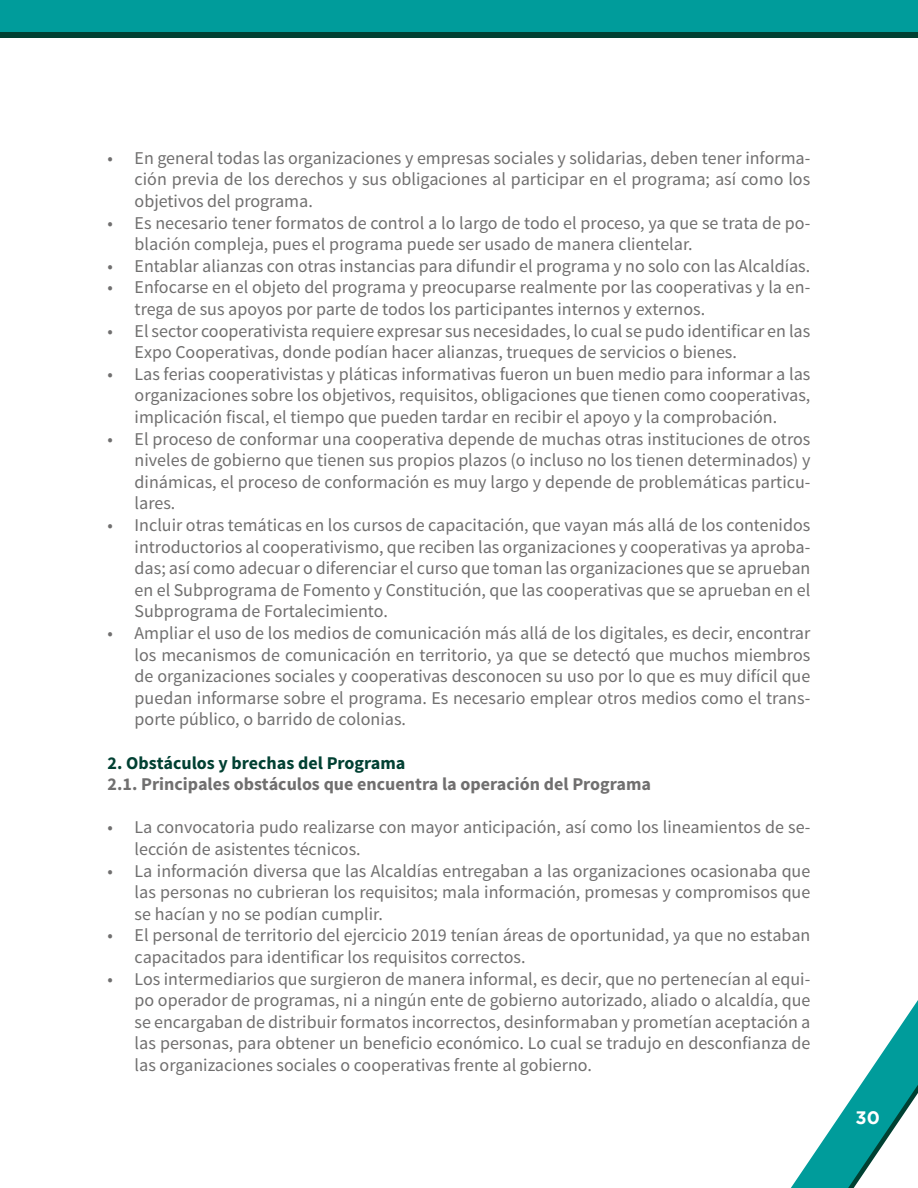
<style>
.page{position:relative;width:918px;height:1188px;background:#fff}
.page>*{position:absolute;margin:0;border:0;box-sizing:border-box;transform-origin:0 0}
.t1{font:18px/21.6px "Source Sans Pro";color:#706f6f;text-align:justify}
.t2{font:700 18px "Source Sans Pro";color:#706f6f}
.t3{font:700 18px "Source Sans Pro";color:#004032}
.t4{font:700 18px "Gotham";color:#fff}
</style>
<div class="page">
<svg style="left:791px;top:1000px;width:127px;height:188px"></svg>
<div style="left:0;top:0;width:918px;height:35px;background:#009c9b"></div>
<div style="left:0;top:32px;width:918px;height:5px;background:#004032"></div>
<p class="t1" style="left:135px;top:147px;width:677px;text-indent:-27px">• En general todas las organizaciones y empresas sociales y solidarias, deben tener informa&shy;ción previa de los derechos y sus obligaciones al participar en el programa; así como los objetivos del programa.</p>
<p class="t1" style="left:135px;top:212px;width:677px;text-indent:-27px">• Es necesario tener formatos de control a lo largo de todo el proceso, ya que se trata de po&shy;blación compleja, pues el programa puede ser usado de manera clientelar.</p>
<p class="t1" style="left:108px;top:255px;width:704px">• Entablar alianzas con otras instancias para difundir el programa y no solo con las Alcaldías.</p>
<p class="t1" style="left:135px;top:277px;width:677px;text-indent:-27px">• Enfocarse en el objeto del programa y preocuparse realmente por las cooperativas y la en&shy;trega de sus apoyos por parte de todos los participantes internos y externos.</p>
<p class="t1" style="left:135px;top:320px;width:677px;text-indent:-27px">• El sector cooperativista requiere expresar sus necesidades, lo cual se pudo identificar en las<br>Expo Cooperativas, donde podían hacer alianzas, trueques de servicios o bienes.</p>
<p class="t1" style="left:135px;top:363px;width:677px;text-indent:-27px">• Las ferias cooperativistas y pláticas informativas fueron un buen medio para informar a las organizaciones sobre los objetivos, requisitos, obligaciones que tienen como cooperativas, implicación fiscal, el tiempo que pueden tardar en recibir el apoyo y la comprobación.</p>
<p class="t1" style="left:135px;top:428px;width:677px;text-indent:-27px">• El proceso de conformar una cooperativa depende de muchas otras instituciones de otros niveles de gobierno que tienen sus propios plazos (o incluso no los tienen determinados) y dinámicas, el proceso de conformación es muy largo y depende de problemáticas particu&shy;lares.</p>
<p class="t1" style="left:135px;top:515px;width:677px;text-indent:-27px">• Incluir otras temáticas en los cursos de capacitación, que vayan más allá de los contenidos introductorios al cooperativismo, que reciben las organizaciones y cooperativas ya aproba&shy;das; así como adecuar o diferenciar el curso que toman las organizaciones que se aprueban en el Subprograma de Fomento y Constitución, que las cooperativas que se aprueban en el Subprograma de Fortalecimiento.</p>
<p class="t1" style="left:135px;top:623px;width:677px;text-indent:-27px">• Ampliar el uso de los medios de comunicación más allá de los digitales, es decir, encontrar los mecanismos de comunicación en territorio, ya que se detectó que muchos miembros de organizaciones sociales y cooperativas desconocen su uso por lo que es muy difícil que puedan informarse sobre el programa. Es necesario emplear otros medios como el trans&shy;porte público, o barrido de colonias.</p>
<p class="t3" style="left:108px;top:751px;width:299px">2. Obstáculos y brechas del Programa</p>
<p class="t2" style="left:108px;top:773px;width:545px">2.1. Principales obstáculos que encuentra la operación del Programa</p>
<p class="t1" style="left:135px;top:817px;width:677px;text-indent:-27px">• La convocatoria pudo realizarse con mayor anticipación, así como los lineamientos de se&shy;lección de asistentes técnicos.</p>
<p class="t1" style="left:135px;top:860px;width:677px;text-indent:-27px">• La información diversa que las Alcaldías entregaban a las organizaciones ocasionaba que las personas no cubrieran los requisitos; mala información, promesas y compromisos que se hacían y no se podían cumplir.</p>
<p class="t1" style="left:135px;top:925px;width:677px;text-indent:-27px">• El personal de territorio del ejercicio 2019 tenían áreas de oportunidad, ya que no estaban capacitados para identificar los requisitos correctos.</p>
<p class="t1" style="left:135px;top:968px;width:677px;text-indent:-27px">• Los intermediarios que surgieron de manera informal, es decir, que no pertenecían al equi&shy;po operador de programas, ni a ningún ente de gobierno autorizado, aliado o alcaldía, que se encargaban de distribuir formatos incorrectos, desinformaban y prometían aceptación a las personas, para obtener un beneficio económico. Lo cual se tradujo en desconfianza de las organizaciones sociales o cooperativas frente al gobierno.</p>
<p class="t4" style="left:856px;top:1107px;width:26px">30</p>
</div>
